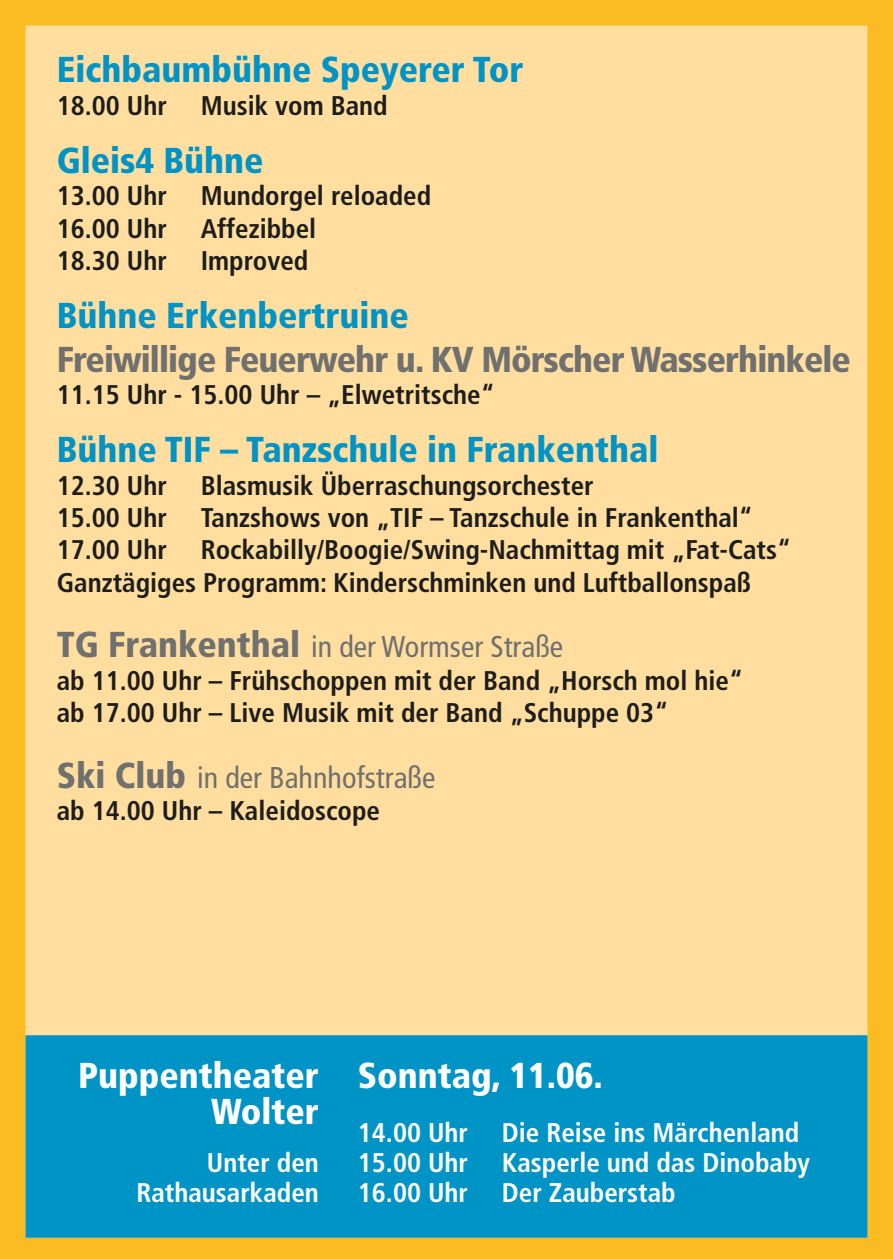
<style>
.page{position:relative;width:893px;height:1259px;background:#fff}
.page>*{position:absolute;margin:0;border:0;box-sizing:border-box;transform-origin:0 0}
.t1{font:900 condensed 36px "Frutiger LT Std";color:#0093c6}
.t2{font:900 condensed 36px "Frutiger LT Std";letter-spacing:-.025em;color:#70706f}
.t3{font:900 condensed 36px/36px "Frutiger LT Std";color:#fff;text-align:right}
.t4{font:condensed 30px "Frutiger LT Std";color:#70706f}
.t5{font:700 condensed 27px/32.4px "Frutiger LT Std";color:#1d1d1b}
.t6{font:700 condensed 27px/30px "Frutiger LT Std";color:#fff;text-align:right}
.s1{font-weight:900;font-size:36px}
</style>
<div class="page">
<div style="left:0;top:0;width:893px;height:1259px;background:linear-gradient(to right,#fbbb22,#fbbb22)"></div>
<div style="left:26px;top:26px;width:841px;height:1009px;background:#ffde9f"></div>
<div style="left:26px;top:1035px;width:841px;height:202px;background:#0093c6"></div>
<h1 class="t1" style="left:57px;top:48px;width:468px">Eichbaumbühne Speyerer Tor</h1>
<p class="t5" style="left:57px;top:89px;width:112px">18.00 Uhr</p>
<p class="t5" style="left:201px;top:89px;width:189px">Musik vom Band</p>
<h1 class="t1" style="left:57px;top:139px;width:208px">Gleis4 Bühne</h1>
<p class="t5" style="left:57px;top:180px;width:112px">13.00 Uhr</p>
<p class="t5" style="left:201px;top:180px;width:232px">Mundorgel reloaded</p>
<p class="t5" style="left:57px;top:212px;width:112px">16.00 Uhr</p>
<p class="t5" style="left:201px;top:212px;width:117px">Affezibbel</p>
<p class="t5" style="left:57px;top:245px;width:112px">18.30 Uhr</p>
<p class="t5" style="left:201px;top:245px;width:109px">Improved</p>
<h1 class="t1" style="left:57px;top:294px;width:354px">Bühne Erkenbertruine</h1>
<h1 class="t2" style="left:57px;top:337px;width:796px">Freiwillige Feuerwehr u. KV Mörscher Wasserhinkele</h1>
<p class="t5" style="left:57px;top:378px;width:440px">11.15 Uhr - 15.00 Uhr – „Elwetritsche“</p>
<h1 class="t1" style="left:57px;top:428px;width:603px">Bühne TIF – Tanzschule in Frankenthal</h1>
<p class="t5" style="left:57px;top:469px;width:112px">12.30 Uhr</p>
<p class="t5" style="left:201px;top:469px;width:395px">Blasmusik Überraschungsorchester</p>
<p class="t5" style="left:57px;top:501px;width:112px">15.00 Uhr</p>
<p class="t5" style="left:201px;top:501px;width:554px">Tanzshows von „TIF – Tanzschule in Frankenthal“</p>
<p class="t5" style="left:57px;top:534px;width:112px">17.00 Uhr</p>
<p class="t5" style="left:57px;top:534px;width:736px;text-indent:144px">Rockabilly/Boogie/Swing-Nachmittag mit „Fat-Cats“<br>Ganztägiges Programm: Kinderschminken und Luftballonspaß</p>
<p class="t4" style="left:57px;top:629px;width:508px"><span class="s1">TG Frankenthal</span> in der Wormser Straße</p>
<p class="t5" style="left:57px;top:664px;width:688px">ab 11.00 Uhr – Frühschoppen mit der Band „Horsch mol hie“ ab 17.00 Uhr – Live Musik mit der Band „Schuppe 03“</p>
<p class="t4" style="left:57px;top:759px;width:380px"><span class="s1">Ski Club</span> in der Bahnhofstraße</p>
<p class="t5" style="left:57px;top:794px;width:325px">ab 14.00 Uhr – Kaleidoscope</p>
<h1 class="t3" style="left:78px;top:1057px;width:242px">Puppentheater<br>Wolter</h1>
<p class="t6" style="left:136px;top:1148px;width:184px">Unter den<br>Rathausarkaden</p>
<h1 class="t3" style="left:358px;top:1057px;width:247px">Sonntag, 11.06.</h1>
<p class="t6" style="left:358px;top:1118px;width:112px">14.00 Uhr</p>
<p class="t6" style="left:502px;top:1118px;width:299px">Die Reise ins Märchenland</p>
<p class="t6" style="left:358px;top:1148px;width:112px">15.00 Uhr</p>
<p class="t6" style="left:502px;top:1148px;width:310px">Kasperle und das Dinobaby</p>
<p class="t6" style="left:358px;top:1178px;width:112px">16.00 Uhr</p>
<p class="t6" style="left:502px;top:1178px;width:175px">Der Zauberstab</p>
</div>
